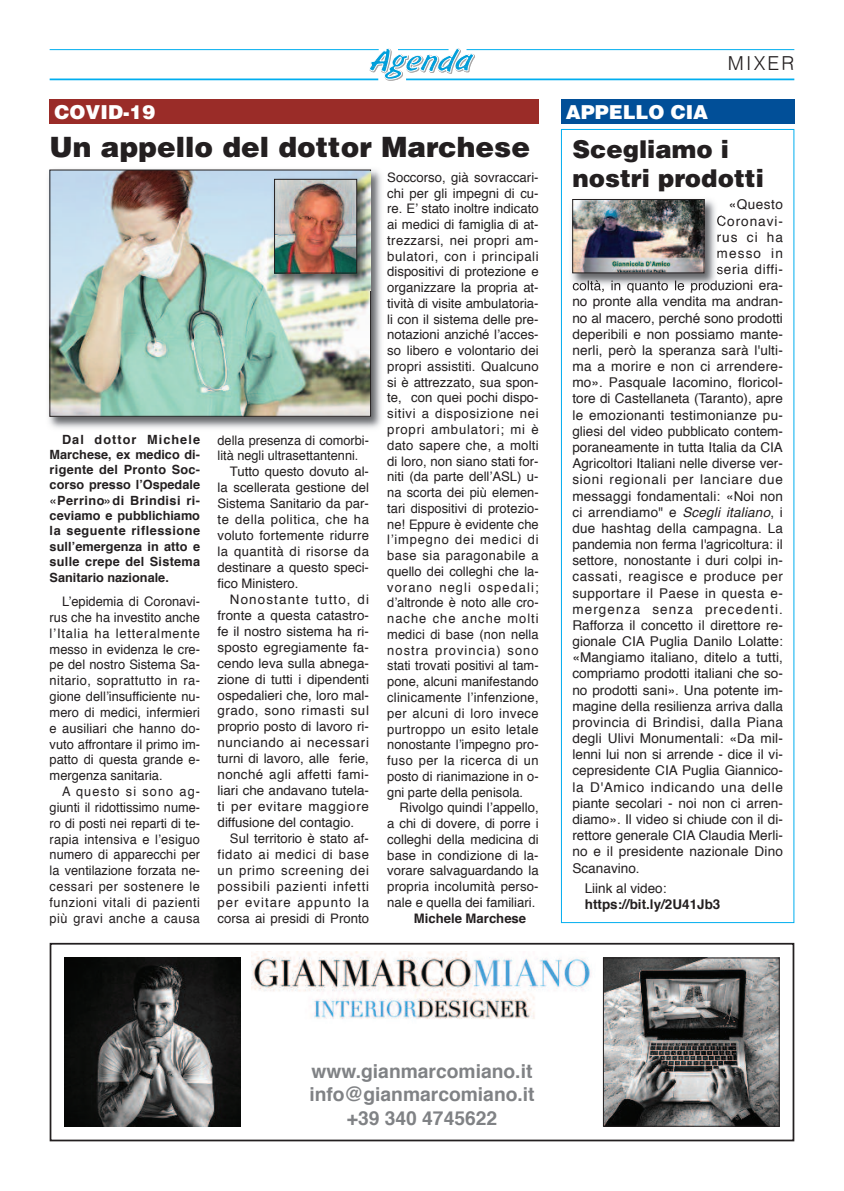
<style>
.page{position:relative;width:844px;height:1191px;background:#fff}
.page>*{position:absolute;margin:0;border:0;box-sizing:border-box;transform-origin:0 0}
.t1{font:900 28px "Helvetica";color:#231f20}
.t2{font:900 24.5px/29.4px "Helvetica";color:#231f20}
.t3{font:700 19.25px/23.1px "Helvetica";color:#808285;text-align:center}
.t4{font:900 19.25px "Helvetica";color:#fff}
.t5{font:300 19.25px "Helvetica";letter-spacing:.11em;color:#231f20}
.t6{font:13.47px/16.1px "Helvetica";letter-spacing:.01em;color:#231f20;text-align:justify}
.t7{font:700 13.47px "Helvetica";color:#231f20}
.t8{font:13.12px/15.8px "Helvetica";color:#231f20;text-align:justify}
.t9{font:13.12px "Helvetica";letter-spacing:.04em;color:#231f20}
.t10{font:13.12px "Helvetica";letter-spacing:.055em;color:#231f20}
.t11{font:13.12px "Helvetica";letter-spacing:.025em;color:#231f20}
.t12{font:13.12px "Helvetica";letter-spacing:.03em;color:#231f20}
.t13{font:13.12px "Helvetica";letter-spacing:.045em;color:#231f20}
.t14{font:13.12px "Helvetica";letter-spacing:.05em;color:#231f20}
.t15{font:13.12px "Helvetica";letter-spacing:.08em;color:#231f20}
.t16{font:13.12px "Helvetica";letter-spacing:.085em;color:#231f20}
.t17{font:700 13.12px "Helvetica";color:#231f20}
.t18{font:700 12.6px/15.4px "Helvetica";letter-spacing:.005em;color:#231f20;text-align:justify}
.s1{font-style:italic}
</style>
<div class="page">
<hr style="left:406px;top:78px;width:388px;height:2px;background:#00aeef">
<hr style="left:50px;top:78px;width:328px;height:2px;background:#00aeef">
<hr style="left:466px;top:49px;width:328px;height:1px;background:#00aeef">
<hr style="left:50px;top:49px;width:328px;height:1px;background:#00aeef">
<svg style="left:369px;top:48px;width:106px;height:33px"></svg>
<div style="left:561px;top:99px;width:233px;height:25px;background:#014f98"></div>
<div style="left:561px;top:129px;width:233px;height:794px;border:1px solid #00aeef"></div>
<img style="left:571px;top:199px;width:150px;height:91px">
<svg style="left:717px;top:216px;width:4px;height:10px"></svg>
<svg style="left:717px;top:233px;width:4px;height:9px"></svg>
<svg style="left:717px;top:250px;width:4px;height:8px"></svg>
<svg style="left:716px;top:265px;width:5px;height:9px"></svg>
<img style="left:572px;top:280px;width:68px;height:10px">
<img style="left:574px;top:201px;width:128px;height:70px">
<div style="left:572px;top:199px;width:132px;height:74px;border:1px solid #231f20"></div>
<div style="left:50px;top:99px;width:488px;height:25px;background:#9a2c28"></div>
<img style="left:48px;top:169px;width:334px;height:260px">
<img style="left:52px;top:172px;width:316px;height:242px">
<div style="left:50px;top:943px;width:744px;height:198px;border:2px solid #231f20"></div>
<img style="left:605px;top:959px;width:172px;height:165px">
<div style="left:603px;top:957px;width:176px;height:169px;border:1px solid #231f20"></div>
<img style="left:64px;top:957px;width:177px;height:169px">
<img style="left:251px;top:951px;width:340px;height:68px">
<img style="left:267px;top:172px;width:107px;height:119px">
<img style="left:276px;top:181px;width:79px;height:90px">
<div style="left:274px;top:179px;width:83px;height:94px;border:1px solid #231f20"></div>
<h3 class="t4" style="left:55px;top:105px;width:102px">COVID-19</h3>
<h1 class="t1" style="left:50px;top:131px;width:482px">Un appello del dottor Marchese</h1>
<p class="t18" style="left:50px;top:432px;width:152px;text-indent:12px">Dal dottor Michele Marchese, ex medico di&shy;rigente del Pronto Soc&shy;corso presso l’Ospedale «Perrino»di Brindisi ri&shy;ceviamo e pubblichiamo la seguente riflessione sull’emergenza in atto e sulle crepe del Sistema Sanitario nazionale.</p>
<p class="t8" style="left:50px;top:595px;width:152px;text-indent:12px">L’epidemia di Coronavi&shy;rus che ha investito anche l’Italia ha letteralmente messo in evidenza le cre&shy;pe del nostro Sistema Sa&shy;nitario, soprattutto in ra&shy;gione dell’insufficiente nu&shy;mero di medici, infermieri e ausiliari che hanno do&shy;vuto affrontare il primo im&shy;patto di questa grande e&shy;mergenza sanitaria.</p>
<p class="t8" style="left:50px;top:784px;width:152px;text-indent:12px">A questo si sono ag&shy;giunti il ridottissimo nume&shy;ro di posti nei reparti di te&shy;rapia intensiva e l’esiguo numero di apparecchi per la ventilazione forzata ne&shy;cessari per sostenere le funzioni vitali di pazienti più gravi anche a causa</p>
<p class="t8" style="left:217px;top:433px;width:153px">della presenza di comorbi-</p>
<p class="t8" style="left:217px;top:449px;width:142px">lità negli ultrasettantenni.</p>
<p class="t8" style="left:230px;top:465px;width:140px">Tutto questo dovuto al-</p>
<p class="t8" style="left:217px;top:481px;width:153px">la scellerata gestione del</p>
<p class="t8" style="left:217px;top:497px;width:153px">Sistema Sanitario da par-</p>
<p class="t9" style="left:217px;top:514px;width:153px">te della politica, che ha</p>
<p class="t8" style="left:217px;top:529px;width:153px">voluto fortemente ridurre</p>
<p class="t12" style="left:217px;top:546px;width:153px">la quantità di risorse da</p>
<p class="t8" style="left:217px;top:560px;width:153px">destinare a questo speci-</p>
<p class="t8" style="left:217px;top:576px;width:82px">fico Ministero.</p>
<p class="t16" style="left:230px;top:594px;width:140px">Nonostante tutto, di</p>
<p class="t8" style="left:217px;top:608px;width:153px">fronte a questa catastro-</p>
<p class="t8" style="left:217px;top:624px;width:153px">fe il nostro sistema ha ri-</p>
<p class="t8" style="left:217px;top:640px;width:153px">sposto egregiamente fa-</p>
<p class="t8" style="left:217px;top:656px;width:153px">cendo leva sulla abnega-</p>
<p class="t8" style="left:217px;top:672px;width:153px">zione di tutti i dipendenti</p>
<p class="t8" style="left:217px;top:688px;width:153px">ospedalieri che, loro mal-</p>
<p class="t13" style="left:217px;top:705px;width:153px">grado, sono rimasti sul</p>
<p class="t8" style="left:217px;top:720px;width:153px">proprio posto di lavoro ri-</p>
<p class="t9" style="left:217px;top:737px;width:153px">nunciando ai necessari</p>
<p class="t8" style="left:217px;top:752px;width:153px">turni di lavoro, alle ferie,</p>
<p class="t11" style="left:217px;top:769px;width:153px">nonché agli affetti fami-</p>
<p class="t8" style="left:217px;top:783px;width:153px">liari che andavano tutela-</p>
<p class="t14" style="left:217px;top:801px;width:153px">ti per evitare maggiore</p>
<p class="t8" style="left:217px;top:815px;width:138px">diffusione del contagio.</p>
<p class="t8" style="left:230px;top:831px;width:140px">Sul territorio è stato af-</p>
<p class="t9" style="left:217px;top:848px;width:153px">fidato ai medici di base</p>
<p class="t10" style="left:217px;top:864px;width:153px">un primo screening dei</p>
<p class="t10" style="left:217px;top:880px;width:153px">possibili pazienti infetti</p>
<p class="t15" style="left:217px;top:896px;width:153px">per evitare appunto la</p>
<p class="t8" style="left:217px;top:911px;width:153px">corsa ai presidi di Pronto</p>
<p class="t8" style="left:387px;top:170px;width:153px">Soccorso, già sovraccari&shy;chi per gli impegni di cu&shy;re. E’ stato inoltre indicato ai medici di famiglia di at&shy;trezzarsi, nei propri am&shy;bulatori, con i principali dispositivi di protezione e organizzare la propria at&shy;tività di visite ambulatoria&shy;li con il sistema delle pre&shy;notazioni anziché l’acces&shy;so libero e volontario dei propri assistiti. Qualcuno si è attrezzato, sua spon&shy;te, con quei pochi dispo&shy;sitivi a disposizione nei propri ambulatori; mi è dato sapere che, a molti di loro, non siano stati for&shy;niti (da parte dell’ASL) u&shy;na scorta dei più elemen&shy;tari dispositivi di protezio&shy;ne! Eppure è evidente che l’impegno dei medici di base sia paragonabile a quello dei colleghi che la&shy;vorano negli ospedali; d’altronde è noto alle cro&shy;nache che anche molti medici di base (non nella nostra provincia) sono stati trovati positivi al tam&shy;pone, alcuni manifestando clinicamente l’infenzione, per alcuni di loro invece purtroppo un esito letale nonostante l’impegno pro&shy;fuso per la ricerca di un posto di rianimazione in o&shy;gni parte della penisola.</p>
<p class="t8" style="left:387px;top:801px;width:153px;text-indent:12px">Rivolgo quindi l’appello, a chi di dovere, di porre i colleghi della medicina di base in condizione di la&shy;vorare salvaguardando la propria incolumità perso&shy;nale e quella dei familiari.</p>
<p class="t17" style="left:414px;top:912px;width:114px">Michele Marchese</p>
<h3 class="t5" style="left:727px;top:56px;width:68px">MIXER</h3>
<h3 class="t4" style="left:566px;top:105px;width:144px">APPELLO CIA</h3>
<h2 class="t2" style="left:572px;top:135px;width:193px">Scegliamo i nostri prodotti</h2>
<p class="t6" style="left:716px;top:198px;width:68px;text-indent:12px">«Questo Coronavi&shy;rus ci ha messo in seria diffi-</p>
<p class="t6" style="left:572px;top:295px;width:212px">no pronte alla vendita ma andran&shy;no al macero, perché sono prodotti deperibili e non possiamo mante&shy;nerli, però la speranza sarà l'ulti&shy;ma a morire e non ci arrendere&shy;mo». Pasquale Iacomino, floricol&shy;tore di Castellaneta (Taranto), apre le emozionanti testimonianze pu&shy;gliesi del video pubblicato contem&shy;poraneamente in tutta Italia da CIA Agricoltori Italiani nelle diverse ver&shy;sioni regionali per lanciare due messaggi fondamentali: «Noi non ci arrendiamo" e <span class="s1">Scegli italiano</span>, i due hashtag della campagna. La pandemia non ferma l'agricoltura: il settore, nonostante i duri colpi in&shy;cassati, reagisce e produce per supportare il Paese in questa e&shy;mergenza senza precedenti.<br>Rafforza il concetto il direttore re&shy;gionale CIA Puglia Danilo Lolatte: «Mangiamo italiano, ditelo a tutti, compriamo prodotti italiani che so&shy;no prodotti sani». Una potente im&shy;magine della resilienza arriva dalla provincia di Brindisi, dalla Piana degli Ulivi Monumentali: «Da mil&shy;lenni lui non si arrende - dice il vi&shy;cepresidente CIA Puglia Giannico&shy;la D'Amico indicando una delle piante secolari - noi non ci arren&shy;diamo». Il video si chiude con il di&shy;rettore generale CIA Claudia Merli&shy;no e il presidente nazionale Dino Scanavino.</p>
<p class="t6" style="left:584px;top:881px;width:83px">Liink al video:</p>
<p class="t7" style="left:584px;top:898px;width:137px">https://bit.ly/2U41Jb3</p>
<h3 class="t3" style="left:309px;top:1061px;width:227px">www.gianmarcomiano.it info@gianmarcomiano.it +39 340 4745622</h3>
</div>
